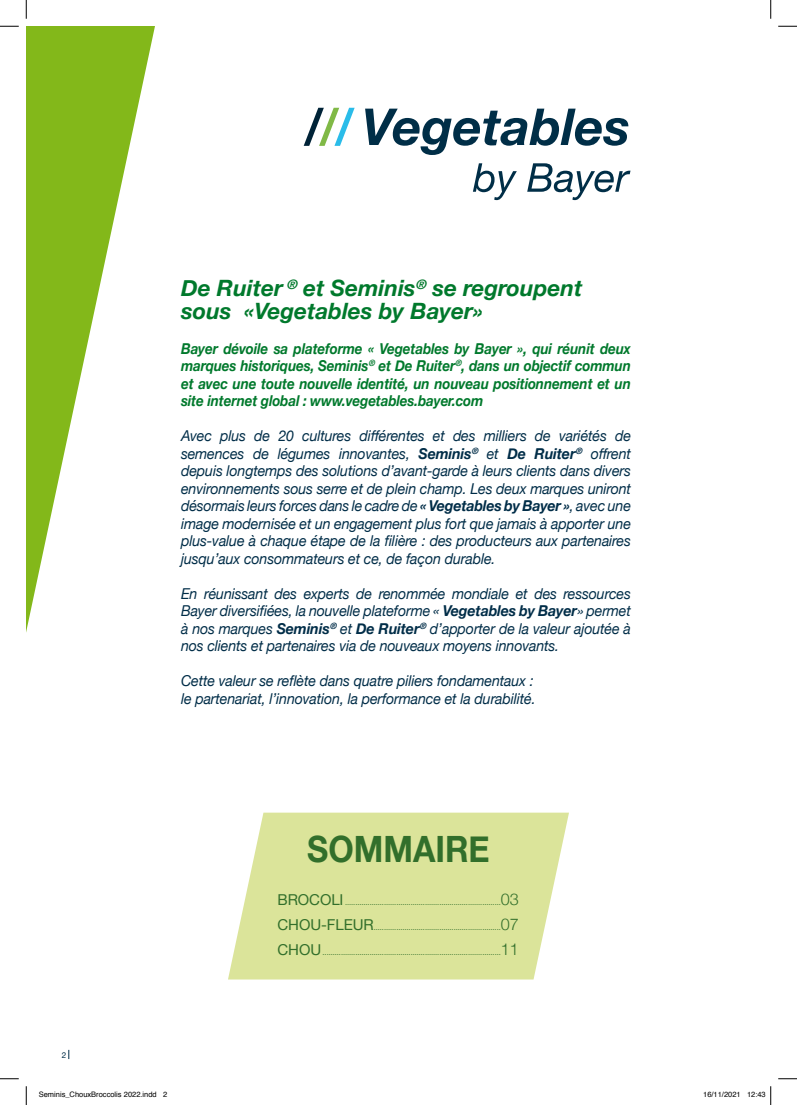
<style>
.page{position:relative;width:797px;height:1105px;background:#fff}
.page>*{position:absolute;margin:0;border:0;box-sizing:border-box;transform-origin:0 0}
.t1{font:700 36.25px "Helvetica Neue";color:#326f2b;scale:.9 1}
.t2{font:italic 700 22.5px/22.5px "Helvetica Neue";color:#00792c}
.t3{font:italic 15px/17.5px "Helvetica Neue";letter-spacing:-.01em;color:#002d48;text-align:justify;scale:.95 1}
.t4{font:italic 700 15px/17.5px "Helvetica Neue";letter-spacing:-.01em;color:#00792c;text-align:justify;scale:.9 1}
.t5{font:8.12px "Helvetica Neue";color:#002d48}
.t6{font:7.5px "Helvetica Neue";color:#326f2b}
.t7{font:7.5px "Helvetica";color:#000}
.s1{font-weight:700}
.s2{font-size:15px}
.s3{font-weight:300;font-size:16.25px}
</style>
<div class="page">
<svg style="left:304px;top:108px;width:50px;height:38px"></svg>
<svg style="left:365px;top:109px;width:263px;height:46px"></svg>
<svg style="left:473px;top:163px;width:44px;height:37px"></svg>
<svg style="left:527px;top:163px;width:103px;height:37px"></svg>
<svg style="left:26px;top:26px;width:129px;height:1033px"></svg>
<svg style="left:228px;top:813px;width:341px;height:166px;background:#dee6a4"></svg>
<svg style="left:0;top:25px;width:19px;height:2px"></svg>
<svg style="left:778px;top:25px;width:19px;height:2px"></svg>
<svg style="left:0;top:1078px;width:19px;height:1px"></svg>
<svg style="left:778px;top:1078px;width:19px;height:1px"></svg>
<svg style="left:25px;top:0;width:2px;height:19px"></svg>
<svg style="left:25px;top:1086px;width:2px;height:19px"></svg>
<svg style="left:770px;top:0;width:1px;height:19px"></svg>
<svg style="left:770px;top:1086px;width:1px;height:19px"></svg>
<h2 class="t2" style="left:181px;top:278px;width:403px">De Ruiter <sup>®</sup> et Seminis<sup>®</sup> se regroupent sous «Vegetables by Bayer»</h2>
<p class="t4" style="left:181px;top:340px;width:501px">Bayer dévoile sa plateforme « Vegetables by Bayer », qui réunit deux marques historiques, Seminis<sup>®</sup> et De Ruiter<sup>®</sup>, dans un objectif commun et avec une toute nouvelle identité, un nouveau positionnement et un site internet global : www.vegetables.bayer.com</p>
<p class="t3" style="left:181px;top:428px;width:475px">Avec plus de 20 cultures différentes et des milliers de variétés de semences de légumes innovantes, <span class="s1">Seminis</span><sup>®</sup> et <span class="s1">De Ruiter</span><sup>®</sup> offrent depuis longtemps des solutions d’avant-garde à leurs clients dans divers environnements sous serre et de plein champ. Les deux marques uniront désormais leurs forces dans le cadre de <span class="s1">« Vegetables by Bayer »</span>, avec une image modernisée et un engagement plus fort que jamais à apporter une plus-value à chaque étape de la filière : des producteurs aux partenaires jusqu’aux consommateurs et ce, de façon durable.</p>
<p class="t3" style="left:181px;top:586px;width:475px">En réunissant des experts de renommée mondiale et des ressources Bayer diversifiées, la nouvelle plateforme « <span class="s1">Vegetables by Bayer</span>» permet à nos marques <span class="s1">Seminis</span><sup>®</sup> et <span class="s1">De Ruiter</span><sup>®</sup> d’apporter de la valeur ajoutée à nos clients et partenaires via de nouveaux moyens innovants.</p>
<p class="t3" style="left:181px;top:673px;width:375px">Cette valeur se reflète dans quatre piliers fondamentaux : le partenariat, l’innovation, la performance et la durabilité.</p>
<h1 class="t1" style="left:307px;top:821px;width:204px">SOMMAIRE</h1>
<p class="t6" style="left:277px;top:897px;width:243px"><span class="s2">BROCOLI</span> ............................................................................<span class="s3">03</span></p>
<p class="t6" style="left:277px;top:922px;width:243px"><span class="s2">CHOU-FLEUR</span>..............................................................<span class="s3">07</span></p>
<p class="t6" style="left:277px;top:947px;width:243px"><span class="s2">CHOU</span> .......................................................................................<span class="s3">11</span></p>
<p class="t5" style="left:62px;top:1049px;width:6px">2</p>
<p class="t7" style="left:39px;top:1089px;width:130px">Seminis_ChouxBroccolis 2022.indd 2</p>
<p class="t7" style="left:703px;top:1089px;width:64px">16/11/2021 12:43</p>
</div>
